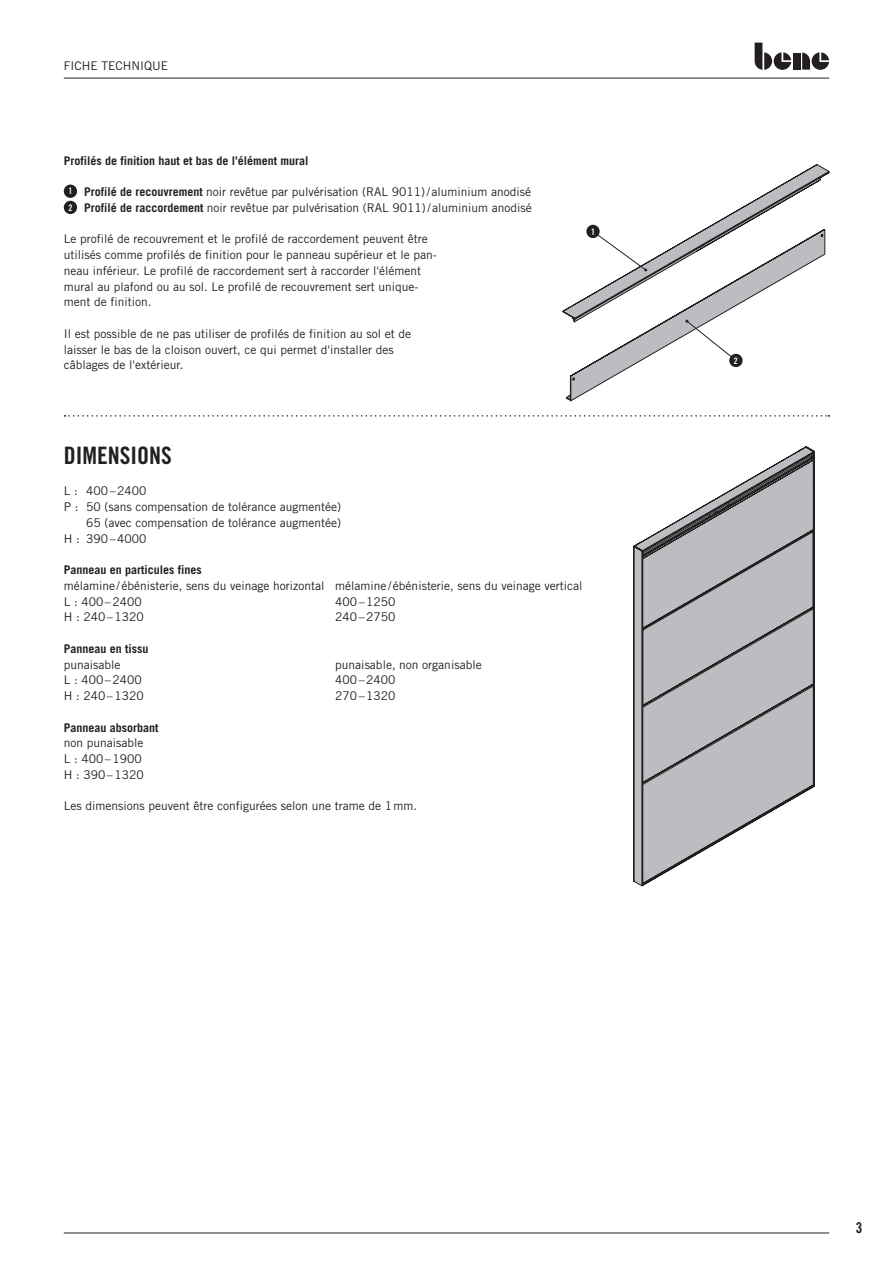
<style>
.page{position:relative;width:893px;height:1263px;background:#fff}
.page>*{position:absolute;margin:0;border:0;box-sizing:border-box;transform-origin:0 0}
.t1{font:24px "Trade Gothic LT Std Bd Cn 20";color:#231f20}
.t2{font:15px "Trade Gothic LT Std Bd Cn 20";color:#231f20}
.t3{font:12px/15.8px "Trade Gothic LT Std";color:#231f20}
.t4{font:700 12px "Trade Gothic LT Std";color:#231f20}
.t5{font:9px/16.2px "Trade Gothic LT Std Bd Cn 20";color:#fff}
.s1{font-weight:700}
</style>
<div class="page">
<hr style="left:64px;top:78px;width:765px;height:1px;background:#231f20">
<hr style="left:64px;top:1232px;width:765px;height:1px;background:#231f20">
<svg style="left:755px;top:43px;width:36px;height:27px"></svg>
<div style="left:793px;top:53px;width:7px;height:17px;background:#231f20"></div>
<svg style="left:802px;top:52px;width:27px;height:18px"></svg>
<div style="left:64px;top:185px;width:13px;height:13px;background:#231f20;border-radius:50%"></div>
<div style="left:64px;top:201px;width:13px;height:13px;background:#231f20;border-radius:50%"></div>
<svg style="left:563px;top:165px;width:266px;height:236px"></svg>
<div style="left:586px;top:225px;width:14px;height:13px;background:#231f20;border-radius:50%"></div>
<div style="left:729px;top:354px;width:14px;height:13px;background:#231f20;border-radius:50%"></div>
<svg style="left:65px;top:415px;width:764px;height:2px"></svg>
<svg style="left:633px;top:446px;width:182px;height:440px"></svg>
<p class="t3" style="left:64px;top:58px;width:106px">FICHE TECHNIQUE</p>
<p class="t4" style="left:64px;top:153px;width:246px">Profilés de finition haut et bas de l'élément mural</p>
<p class="t5" style="left:68px;top:183px;width:5px">1<br>2</p>
<p class="t3" style="left:84px;top:184px;width:449px"><span class="s1">Profilé de recouvrement</span> noir revêtue par pulvérisation (RAL 9011)/aluminium anodisé<br><span class="s1">Profilé de raccordement</span> noir revêtue par pulvérisation (RAL 9011)/aluminium anodisé</p>
<p class="t3" style="left:64px;top:231px;width:374px">Le profilé de recouvrement et le profilé de raccordement peuvent être utilisés comme profilés de finition pour le panneau supérieur et le pan&shy;neau inférieur. Le profilé de raccordement sert à raccorder l'élément mural au plafond ou au sol. Le profilé de recouvrement sert unique&shy;ment de finition.</p>
<p class="t3" style="left:64px;top:325px;width:349px">Il est possible de ne pas utiliser de profilés de finition au sol et de laisser le bas de la cloison ouvert, ce qui permet d'installer des câblages de l'extérieur.</p>
<p class="t5" style="left:591px;top:223px;width:5px">1</p>
<h1 class="t1" style="left:64px;top:441px;width:109px">DIMENSIONS</h1>
<p class="t3" style="left:64px;top:483px;width:84px">L : 400–2400</p>
<p class="t3" style="left:64px;top:499px;width:279px">P : 50 (sans compensation de tolérance augmentée)</p>
<p class="t3" style="left:86px;top:515px;width:256px">65 (avec compensation de tolérance augmentée)</p>
<p class="t3" style="left:64px;top:530px;width:84px">H : 390–4000</p>
<p class="t4" style="left:64px;top:562px;width:140px">Panneau en particules fines</p>
<p class="t3" style="left:64px;top:578px;width:520px">mélamine/ébénisterie, sens du veinage horizontal mélamine /ébénisterie, sens du veinage vertical<br>L : 400–2400</p>
<p class="t3" style="left:335px;top:593px;width:62px">400–1250</p>
<p class="t3" style="left:64px;top:609px;width:81px">H : 240–1320</p>
<p class="t3" style="left:335px;top:609px;width:62px">240–2750</p>
<p class="t4" style="left:64px;top:641px;width:86px">Panneau en tissu</p>
<p class="t3" style="left:64px;top:656px;width:58px">punaisable</p>
<p class="t3" style="left:335px;top:656px;width:148px">punaisable, non organisable</p>
<p class="t3" style="left:64px;top:672px;width:79px">L : 400–2400</p>
<p class="t3" style="left:335px;top:672px;width:62px">400–2400</p>
<p class="t3" style="left:64px;top:688px;width:81px">H : 240–1320</p>
<p class="t3" style="left:335px;top:688px;width:62px">270–1320</p>
<p class="t4" style="left:64px;top:720px;width:96px">Panneau absorbant</p>
<p class="t3" style="left:64px;top:735px;width:81px">non punaisable<br>L : 400–1900<br>H : 390–1320</p>
<p class="t3" style="left:64px;top:798px;width:355px">Les dimensions peuvent être configurées selon une trame de 1mm.</p>
<p class="t5" style="left:734px;top:352px;width:5px">2</p>
<p class="t2" style="left:856px;top:1218px;width:8px">3</p>
</div>
